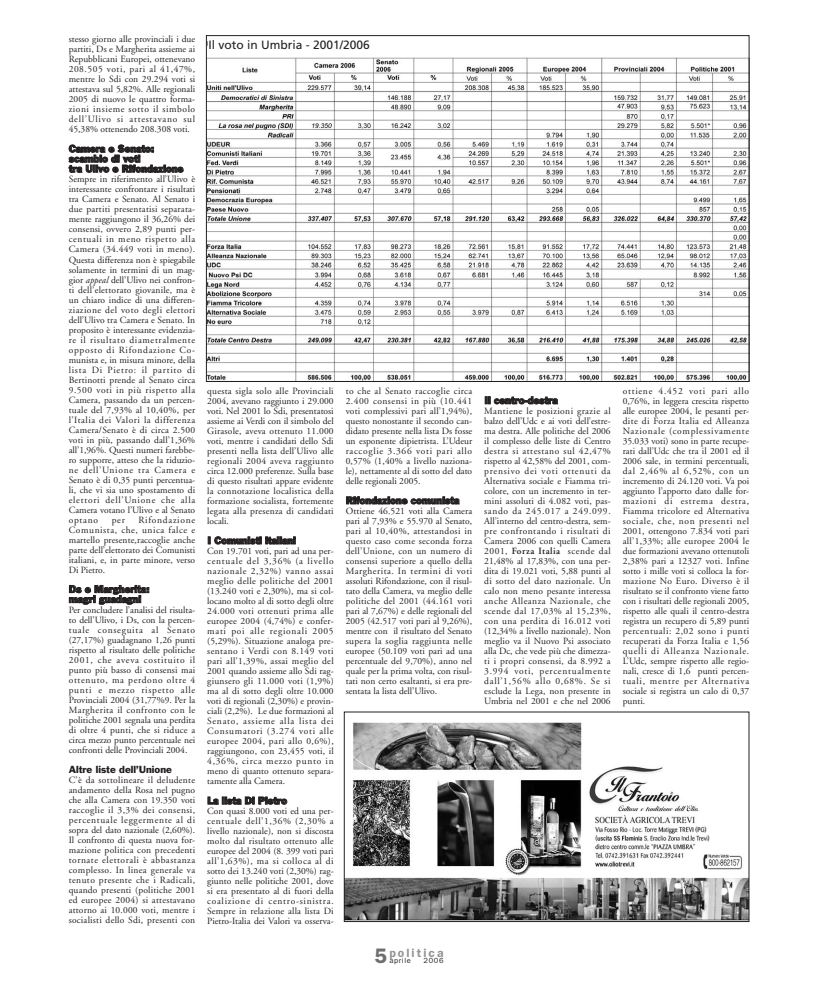
<style>
.page{position:relative;width:818px;height:993px;background:#fff}
.page>*{position:absolute;margin:0;border:0;box-sizing:border-box;transform-origin:0 0}
.t1{font:12px "Frutiger";color:#231f20}
.t2{font:600 12px "Franklin Gothic";letter-spacing:.17em;color:#939598}
.t3{font:9.5px/10px "Adobe Garamond";letter-spacing:.005em;color:#231f20;text-align:justify}
.t4{font:9.5px/10px "Franklin Gothic";color:#231f20}
.t5{font:7.5px "Franklin Gothic";letter-spacing:.09em;color:#231f20}
.s1{font-style:italic}
.s2{font-weight:600}
.s3{font-size:21px;color:#6d6e71}
</style>
<div class="page">
<img style="left:208px;top:57px;width:539px;height:322px">
<img style="left:346px;top:722px;width:401px;height:197px">
<div style="left:344px;top:711px;width:405px;height:210px;border:1px solid #231f20"></div>
<p class="t3" style="left:69px;top:35px;width:128px">stesso giorno alle provinciali i due partiti, Ds e Margherita assieme ai Repubblicani Europei, ottenevano 208.505 voti, pari al 41,47%, mentre lo Sdi con 29.294 voti si attestava sul 5,82%. Alle regionali 2005 di nuovo le quattro forma&shy;zioni insieme sotto il simbolo dell’Ulivo si attestavano sul 45,38% ottenendo 208.308 voti.</p>
<p class="t4" style="left:69px;top:144px;width:116px">Camera e Senato: scambio di voti<br>tra Ulivo e Rifondazione</p>
<p class="t3" style="left:69px;top:175px;width:128px">Sempre in riferimento all’Ulivo è interessante confrontare i risultati tra Camera e Senato. Al Senato i due partiti presentatisi separata&shy;mente raggiungono il 36,26% dei consensi, ovvero 2,89 punti per&shy;centuali in meno rispetto alla Camera (34.449 voti in meno).<br>Questa differenza non è spiegabile solamente in termini di un mag&shy;gior <span class="s1">appeal</span> dell’Ulivo nei confron&shy;ti dell’elettorato giovanile, ma è un chiaro indice di una differen&shy;ziazione del voto degli elettori dell’Ulivo tra Camera e Senato. In proposito è interessante evidenzia&shy;re il risultato diametralmente opposto di Rifondazione Co&shy;munista e, in misura minore, della lista Di Pietro: il partito di Bertinotti prende al Senato circa 9.500 voti in più rispetto alla Camera, passando da un percen&shy;tuale del 7,93% al 10,40%, per l’Italia dei Valori la differenza Camera/Senato è di circa 2.500 voti in più, passando dall’1,36% all’1,96%. Questi numeri farebbe&shy;ro supporre, atteso che la riduzio&shy;ne dell’Unione tra Camera e Senato è di 0,35 punti percentua&shy;li, che vi sia uno spostamento di elettori dell’Unione che alla Camera votano l’Ulivo e al Senato optano</p>
<p class="t3" style="left:69px;top:515px;width:128px;text-indent:70px">Rifondazione Comunista, che, unica falce e martello presente,raccoglie anche parte dell’elettorato dei Comunisti italiani, e, in parte minore, verso Di Pietro.</p>
<p class="t4" style="left:69px;top:584px;width:82px">Ds e Margherita: magri guadagni</p>
<p class="t3" style="left:69px;top:605px;width:128px">Per concludere l’analisi del risulta&shy;to dell’Ulivo, i Ds, con la percen&shy;tuale conseguita al Senato (27,17%) guadagnano 1,26 punti rispetto al risultato delle politiche 2001, che aveva costituito il punto più basso di consensi mai ottenuto, ma perdono oltre 4 punti e mezzo rispetto alle Provinciali 2004 (31,77%9. Per la Margherita il confronto con le politiche 2001 segnala una perdita di oltre 4 punti, che si riduce a circa mezzo punto percentuale nei confronti delle Provinciali 2004.</p>
<p class="t4" style="left:69px;top:764px;width:105px">Altre liste dell’Unione</p>
<p class="t3" style="left:69px;top:775px;width:128px">C’è da sottolineare il deludente andamento della Rosa nel pugno che alla Camera con 19.350 voti raccoglie il 3,3% dei consensi, percentuale leggermente al di sopra del dato nazionale (2,60%).<br>Il confronto di questa nuova for&shy;mazione politica con precedenti tornate elettorali è abbastanza complesso. In linea generale va tenuto presente che i Radicali, quando presenti (politiche 2001 ed europee 2004) si attestavano attorno ai 10.000 voti, mentre i socialisti dello Sdi, presenti con</p>
<p class="t3" style="left:112px;top:515px;width:15px">per</p>
<p class="t1" style="left:208px;top:40px;width:163px">Il voto in Umbria - 2001/2006</p>
<p class="t3" style="left:207px;top:387px;width:128px">questa sigla solo alle Provinciali 2004, avevano raggiunto i 29.000 voti. Nel 2001 lo Sdi, presentatosi assieme ai Verdi con il simbolo del Girasole, aveva ottenuto 11.000 voti, mentre i candidati dello Sdi presenti nella lista dell’Ulivo alle regionali 2004 aveva raggiunto circa 12.000 preferenze. Sulla base di questo risultati appare evidente la connotazione localistica della formazione socialista, fortemente legata alla presenza di candidati locali.</p>
<p class="t4" style="left:207px;top:536px;width:90px">I Comunisti italiani</p>
<p class="t3" style="left:207px;top:547px;width:128px">Con 19.701 voti, pari ad una per&shy;centuale del 3,36% (a livello nazionale 2,32%) vanno assai meglio delle politiche del 2001 (13.240 voti e 2,30%), ma si col&shy;locano molto al di sotto degli oltre 24.000 voti ottenuti prima alle europee 2004 (4,74%) e confer&shy;mati poi alle regionali 2005 (5,29%). Situazione analoga pre&shy;sentano i Verdi con 8.149 voti pari all’1,39%, assai meglio del 2001 quando assieme allo Sdi rag&shy;giunsero gli 11.000 voti (1,9%) ma al di sotto degli oltre 10.000 voti di regionali (2,30%) e provin&shy;ciali (2,2%). Le due formazioni al Senato, assieme alla lista dei Consumatori (3.274 voti alle europee 2004, pari allo 0,6%), raggiungono, con 23,455 voti, il 4,36%, circa mezzo punto in meno di quanto ottenuto separa&shy;tamente alla Camera.</p>
<p class="t4" style="left:207px;top:796px;width:81px">La lista Di Pietro</p>
<p class="t3" style="left:207px;top:807px;width:128px">Con quasi 8.000 voti ed una per&shy;centuale dell’1,36% (2,30% a livello nazionale), non si discosta molto dal risultato ottenuto alle europee del 2004 (8. 399 voti pari all’1,63%), ma si colloca al di sotto dei 13.240 voti (2,30%) rag&shy;giunto nelle politiche 2001, dove si era presentato al di fuori della coalizione di centro-sinistra.<br>Sempre in relazione alla lista Di Pietro-Italia dei Valori va osserva-</p>
<p class="t3" style="left:346px;top:387px;width:128px">to che al Senato raccoglie circa 2.400 consensi in più (10.441 voti complessivi pari all’1,94%), questo nonostante il secondo can&shy;didato presente nella lista Ds fosse un esponente dipietrista. L’Udeur raccoglie 3.366 voti pari allo 0,57% (1,40% a livello naziona&shy;le), nettamente al di sotto del dato delle regionali 2005.</p>
<p class="t4" style="left:346px;top:496px;width:115px">Rifondazione comunista</p>
<p class="t3" style="left:346px;top:507px;width:128px">Ottiene 46.521 voti alla Camera pari al 7,93% e 55.970 al Senato, pari al 10,40%, attestandosi in questo caso come seconda forza dell’Unione, con un numero di consensi superiore a quello della Margherita. In termini di voti assoluti Rifondazione, con il risul&shy;tato della Camera, va meglio delle politiche del 2001 (44.161 voti pari al 7,67%) e delle regionali del 2005 (42.517 voti pari al 9,26%), mentre con il risultato del Senato supera la soglia raggiunta nelle europee (50.109 voti pari ad una percentuale del 9,70%), anno nel quale per la prima volta, con risul&shy;tati non certo esaltanti, si era pre&shy;sentata la lista dell’Ulivo.</p>
<p class="t4" style="left:484px;top:396px;width:75px">Il centro-destra</p>
<p class="t3" style="left:484px;top:406px;width:128px">Mantiene le posizioni grazie al balzo dell’Udc e ai voti dell’estre&shy;ma destra. Alle politiche del 2006 il complesso delle liste di Centro destra si attestano sul 42,47% rispetto al 42,58% del 2001, com&shy;prensivo dei voti ottenuti da Alternativa sociale e Fiamma tri&shy;colore, con un incremento in ter&shy;mini assoluti di 4.082 voti, pas&shy;sando da 245.017 a 249.099.<br>All’interno del centro-destra, sem&shy;pre confrontando i risultati di Camera 2006 con quelli Camera 2001, <span class="s2">Forza Italia</span> scende dal 21,48% al 17,83%, con una per&shy;dita di 19.021 voti, 5,88 punti al di sotto del dato nazionale. Un calo non meno pesante interessa anche Alleanza Nazionale, che scende dal 17,03% al 15,23%, con una perdita di 16.012 voti (12,34% a livello nazionale). Non meglio va il Nuovo Psi associato alla Dc, che vede più che dimezza&shy;ti i propri consensi, da 8.992 a 3.994 voti, percentualmente dall’1,56% allo 0,68%. Se si esclude la Lega, non presente in Umbria nel 2001 e che nel 2006</p>
<p class="t2" style="left:374px;top:948px;width:71px"><span class="s3">5</span>politica</p>
<p class="t5" style="left:389px;top:957px;width:23px">aprile</p>
<p class="t5" style="left:424px;top:957px;width:22px">2006</p>
<p class="t3" style="left:623px;top:386px;width:128px">ottiene 4.452 voti pari allo 0,76%, in leggera crescita rispetto alle europee 2004, le pesanti per&shy;dite di Forza Italia ed Alleanza Nazionale (complessivamente 35.033 voti) sono in parte recupe&shy;rati dall’Udc che tra il 2001 ed il 2006 sale, in termini percentuali, dal 2,46% al 6,52%, con un incremento di 24.120 voti. Va poi aggiunto l’apporto dato dalle for&shy;mazioni di estrema destra, Fiamma tricolore ed Alternativa sociale, che, non presenti nel 2001, ottengono 7.834 voti pari all’1,33%; alle europee 2004 le due formazioni avevano ottenutoli 2,38% pari a 12327 voti. Infine sotto i mille voti si colloca la for&shy;mazione No Euro. Diverso è il risultato se il confronto viene fatto con i risultati delle regionali 2005, rispetto alle quali il centro-destra registra un recupero di 5,89 punti percentuali: 2,02 sono i punti recuperati da Forza Italia e 1,56 quelli di Alleanza Nazionale.<br>L’Udc, sempre rispetto alle regio&shy;nali, cresce di 1,6 punti percen&shy;tuali, mentre per Alternativa sociale si registra un calo di 0,37 punti.</p>
</div>
